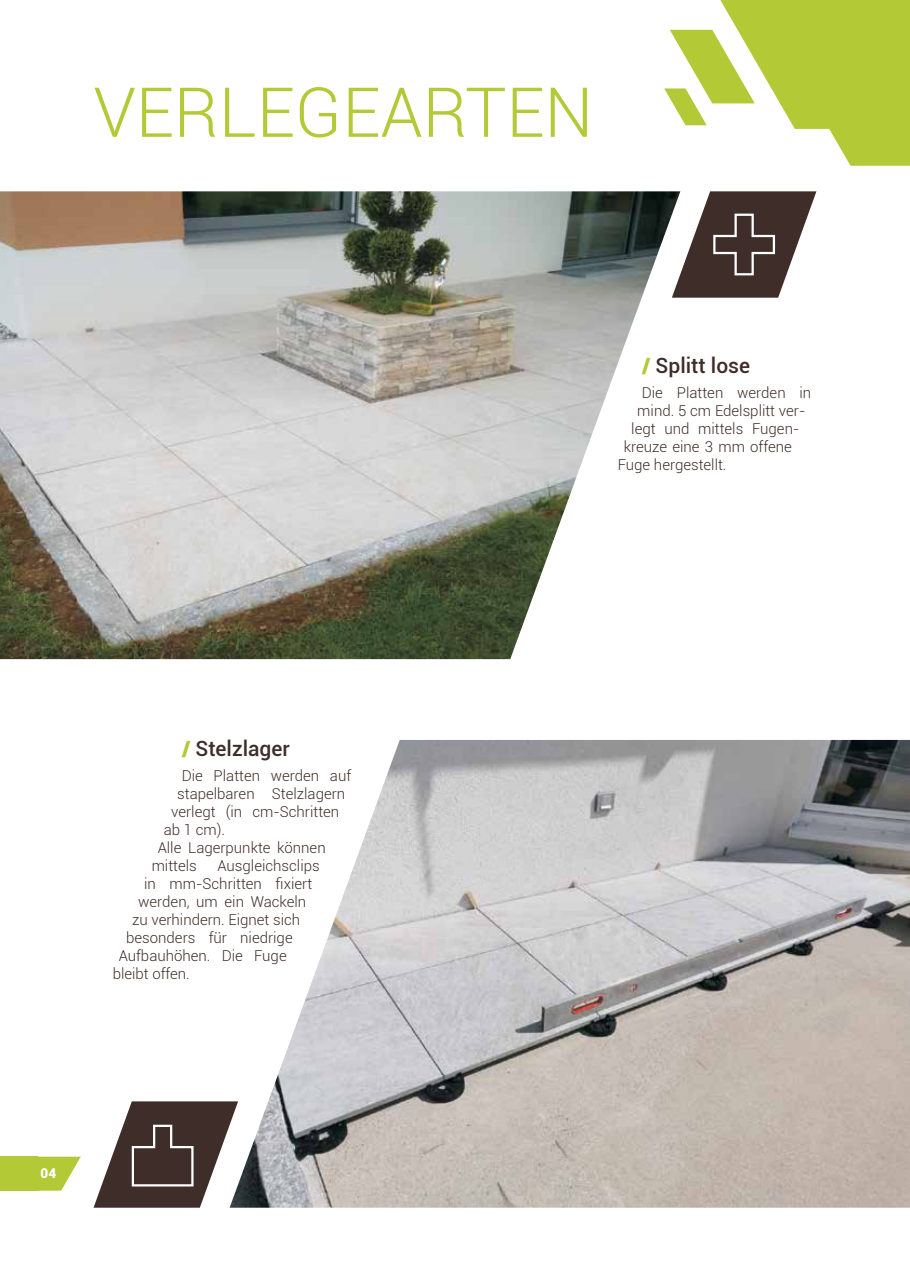
<style>
.page{position:relative;width:910px;height:1280px;background:#fff}
.page>*{position:absolute;margin:0;border:0;box-sizing:border-box;transform-origin:0 0}
.t1{font:300 69px "Roboto";color:#b3c935}
.t2{font:500 21px "Roboto";color:#3e2d29}
.t3{font:300 15px "Roboto";color:#3e2d29}
.t4{font:900 13.5px "Roboto";color:#fff}
.s1{font-weight:900;color:#b3c935}
</style>
<div class="page">
<svg style="left:38px;top:1157px;width:43px;height:34px"></svg>
<div style="left:0;top:1157px;width:38px;height:34px;background:#b3c935"></div>
<svg style="left:664px;top:0;width:246px;height:166px"></svg>
<img style="left:0;top:191px;width:672px;height:468px">
<img style="left:238px;top:740px;width:672px;height:468px">
<svg style="left:672px;top:191px;width:144px;height:107px"></svg>
<svg style="left:94px;top:1101px;width:144px;height:107px"></svg>
<h1 class="t1" style="left:94px;top:64px;width:501px">VERLEGEARTEN</h1>
<h2 class="t2" style="left:642px;top:351px;width:110px"><span class="s1">/</span> Splitt lose</h2>
<p class="t3" style="left:642px;top:382px;width:171px">Die Platten werden in</p>
<p class="t3" style="left:637px;top:400px;width:170px">mind. 5 cm Edelsplitt ver-</p>
<p class="t3" style="left:631px;top:418px;width:170px">legt und mittels Fugen-</p>
<p class="t3" style="left:624px;top:436px;width:170px">kreuze eine 3 mm offene</p>
<p class="t3" style="left:618px;top:454px;width:110px">Fuge hergestellt.</p>
<h2 class="t2" style="left:182px;top:733px;width:109px"><span class="s1">/</span> Stelzlager</h2>
<p class="t3" style="left:182px;top:765px;width:171px">Die Platten werden auf</p>
<p class="t3" style="left:177px;top:783px;width:170px">stapelbaren Stelzlagern</p>
<p class="t3" style="left:171px;top:801px;width:170px">verlegt (in cm-Schritten</p>
<p class="t3" style="left:164px;top:819px;width:63px">ab 1 cm).</p>
<p class="t3" style="left:158px;top:837px;width:170px">Alle Lagerpunkte können</p>
<p class="t3" style="left:152px;top:855px;width:47px">mittels</p>
<p class="t3" style="left:217px;top:855px;width:104px">Ausgleichsclips</p>
<p class="t3" style="left:144px;top:873px;width:170px">in mm-Schritten fixiert</p>
<p class="t3" style="left:138px;top:891px;width:170px">werden, um ein Wackeln</p>
<p class="t3" style="left:132px;top:909px;width:170px">zu verhindern. Eignet sich</p>
<p class="t3" style="left:126px;top:927px;width:168px">besonders für niedrige</p>
<p class="t3" style="left:119px;top:945px;width:170px">Aufbauhöhen. Die Fuge</p>
<p class="t3" style="left:113px;top:963px;width:79px">bleibt offen.</p>
<p class="t4" style="left:41px;top:1163px;width:17px">04</p>
</div>
